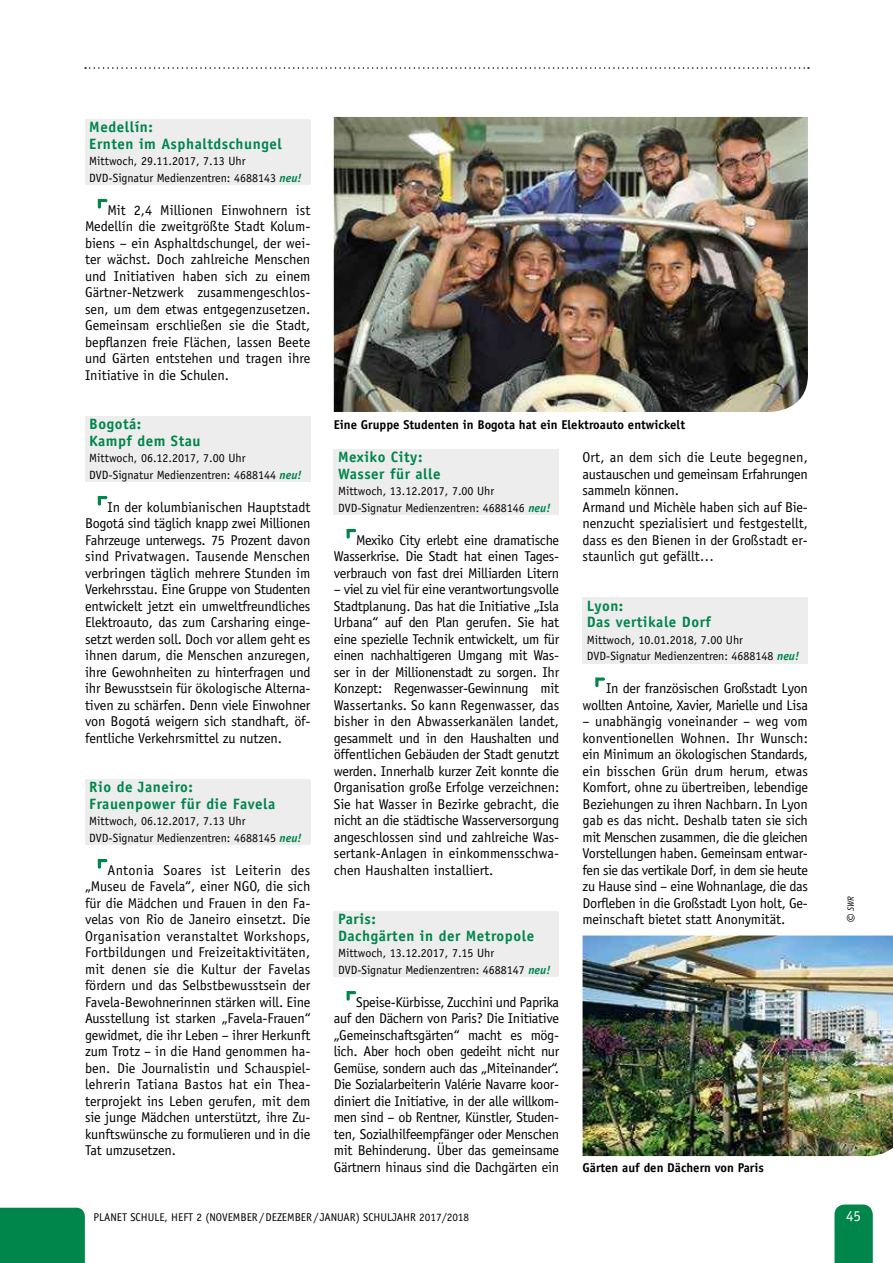
<style>
.page{position:relative;width:893px;height:1263px;background:#fff}
.page>*{position:absolute;margin:0;border:0;box-sizing:border-box;transform-origin:0 0}
.t1{font:700 15px/16.5px "Officina Sans Std";letter-spacing:.035em;color:#00854b}
.t2{font:15px "Officina Sans Std";color:#fff}
.t3{font:14.25px/16.5px "Officina Sans Std";letter-spacing:-.02em;color:#000;text-align:justify}
.t4{font:700 12.75px "Officina Sans Std";color:#000}
.t5{font:12px/16.5px "Officina Sans Std";color:#000}
.t6{font:11.25px "Officina Sans Std";color:#000}
.t7{font:italic 9px "Officina Sans Std";color:#000}
.s1{font-weight:700;font-style:italic;color:#00854b}
.s2{font-size:16.5px}
</style>
<div class="page">
<svg style="left:85px;top:67px;width:724px;height:2px"></svg>
<svg style="left:834px;top:1204px;width:39px;height:59px;background:#0b8a53"></svg>
<div style="left:0;top:1208px;width:85px;height:55px;background:#00854b"></div>
<div style="left:85px;top:119px;width:225px;height:17px;background:#ededed"></div>
<div style="left:85px;top:135px;width:225px;height:18px;background:#ededed"></div>
<div style="left:85px;top:152px;width:225px;height:16px;background:#ededed"></div>
<div style="left:85px;top:168px;width:225px;height:17px;background:#ededed"></div>
<div style="left:85px;top:416px;width:225px;height:17px;background:#ededed"></div>
<div style="left:85px;top:432px;width:225px;height:18px;background:#ededed"></div>
<div style="left:85px;top:449px;width:225px;height:16px;background:#ededed"></div>
<div style="left:85px;top:465px;width:225px;height:17px;background:#ededed"></div>
<div style="left:85px;top:779px;width:225px;height:17px;background:#ededed"></div>
<div style="left:85px;top:795px;width:225px;height:18px;background:#ededed"></div>
<div style="left:85px;top:812px;width:225px;height:16px;background:#ededed"></div>
<div style="left:85px;top:828px;width:225px;height:17px;background:#ededed"></div>
<svg style="left:98px;top:199px;width:9px;height:10px"></svg>
<svg style="left:98px;top:496px;width:9px;height:10px"></svg>
<svg style="left:98px;top:859px;width:9px;height:10px"></svg>
<div style="left:334px;top:449px;width:225px;height:17px;background:#ededed"></div>
<div style="left:334px;top:465px;width:225px;height:18px;background:#ededed"></div>
<div style="left:334px;top:482px;width:225px;height:16px;background:#ededed"></div>
<div style="left:334px;top:498px;width:225px;height:17px;background:#ededed"></div>
<div style="left:334px;top:911px;width:225px;height:17px;background:#ededed"></div>
<div style="left:334px;top:927px;width:225px;height:18px;background:#ededed"></div>
<div style="left:334px;top:944px;width:225px;height:16px;background:#ededed"></div>
<div style="left:334px;top:960px;width:225px;height:17px;background:#ededed"></div>
<svg style="left:347px;top:529px;width:9px;height:10px"></svg>
<svg style="left:347px;top:991px;width:9px;height:10px"></svg>
<div style="left:583px;top:597px;width:225px;height:18px;background:#ededed"></div>
<div style="left:583px;top:614px;width:225px;height:17px;background:#ededed"></div>
<div style="left:583px;top:630px;width:225px;height:17px;background:#ededed"></div>
<div style="left:583px;top:647px;width:225px;height:16px;background:#ededed"></div>
<svg style="left:595px;top:677px;width:10px;height:10px"></svg>
<img style="left:334px;top:117px;width:474px;height:295px">
<img style="left:583px;top:935px;width:310px;height:221px">
<p class="t1" style="left:89px;top:118px;width:194px">Medellín:<br>Ernten im Asphaltdschungel</p>
<p class="t5" style="left:89px;top:153px;width:214px">Mittwoch, 29.11.2017, 7.13 Uhr<br>DVD-Signatur Medienzentren: 4688143 <span class="s1">neu!</span></p>
<p class="t3" style="left:85px;top:201px;width:227px;text-indent:22px">Mit 2,4 Millionen Einwohnern ist Medellín die zweitgrößte Stadt Kolum&shy;biens – ein Asphaltdschungel, der wei&shy;ter wächst. Doch zahlreiche Menschen und Initiativen haben sich zu einem Gärtner-Netzwerk zusammengeschlos&shy;sen, um dem etwas entgegenzusetzen.<br>Gemeinsam erschließen sie die Stadt, bepflanzen freie Flächen, lassen Beete und Gärten entstehen und tragen ihre Initiative in die Schulen.</p>
<p class="t1" style="left:89px;top:415px;width:113px">Bogotá:<br>Kampf dem Stau</p>
<p class="t5" style="left:89px;top:450px;width:214px">Mittwoch, 06.12.2017, 7.00 Uhr<br>DVD-Signatur Medienzentren: 4688144 <span class="s1">neu!</span></p>
<p class="t3" style="left:85px;top:498px;width:227px;text-indent:22px">In der kolumbianischen Hauptstadt Bogotá sind täglich knapp zwei Millionen Fahrzeuge unterwegs. 75 Prozent davon sind Privatwagen. Tausende Menschen verbringen täglich mehrere Stunden im Verkehrsstau. Eine Gruppe von Studenten entwickelt jetzt ein umweltfreundliches Elektroauto, das zum Carsharing einge&shy;setzt werden soll. Doch vor allem geht es ihnen darum, die Menschen anzuregen, ihre Gewohnheiten zu hinterfragen und ihr Bewusstsein für ökologische Alterna&shy;tiven zu schärfen. Denn viele Einwohner von Bogotá weigern sich standhaft, öf&shy;fentliche Verkehrsmittel zu nutzen.</p>
<p class="t1" style="left:89px;top:778px;width:187px">Rio de Janeiro:<br>Frauenpower für die Favela</p>
<p class="t5" style="left:89px;top:813px;width:214px">Mittwoch, 06.12.2017, 7.13 Uhr<br>DVD-Signatur Medienzentren: 4688145 <span class="s1">neu!</span></p>
<p class="t3" style="left:85px;top:861px;width:227px;text-indent:23px">Antonia Soares ist Leiterin des „Museu de Favela“, einer NGO, die sich für die Mädchen und Frauen in den Fa&shy;velas von Rio de Janeiro einsetzt. Die Organisation veranstaltet Workshops, Fortbildungen und Freizeitaktivitäten, mit denen sie die Kultur der Favelas fördern und das Selbstbewusstsein der Favela-Bewohnerinnen stärken will. Eine Ausstellung ist starken „Favela-Frauen“ gewidmet, die ihr Leben – ihrer Herkunft zum Trotz – in die Hand genommen ha&shy;ben. Die Journalistin und Schauspiel&shy;lehrerin Tatiana Bastos hat ein Thea&shy;terprojekt ins Leben gerufen, mit dem sie junge Mädchen unterstützt, ihre Zu&shy;kunftswünsche zu formulieren und in die Tat umzusetzen.</p>
<p class="t4" style="left:334px;top:417px;width:353px">Eine Gruppe Studenten in Bogota hat ein Elektroauto entwickelt</p>
<p class="t1" style="left:338px;top:448px;width:104px">Mexiko City:<br>Wasser für alle</p>
<p class="t5" style="left:338px;top:483px;width:214px">Mittwoch, 13.12.2017, 7.00 Uhr<br>DVD-Signatur Medienzentren: 4688146 <span class="s1">neu!</span></p>
<p class="t3" style="left:334px;top:531px;width:227px;text-indent:22px">Mexiko City erlebt eine dramatische Wasserkrise. Die Stadt hat einen Tages&shy;verbrauch von fast drei Milliarden Litern</p>
<p class="t3" style="left:334px;top:581px;width:227px">– viel zu viel für eine verantwortungsvolle Stadtplanung. Das hat die Initiative „Isla Urbana“ auf den Plan gerufen. Sie hat eine spezielle Technik entwickelt, um für einen nachhaltigeren Umgang mit Was&shy;ser in der Millionenstadt zu sorgen. Ihr Konzept: Regenwasser-Gewinnung mit Wassertanks. So kann Regenwasser, das bisher in den Abwasserkanälen landet, gesammelt und in den Haushalten und öffentlichen Gebäuden der Stadt genutzt werden. Innerhalb kurzer Zeit konnte die Organisation große Erfolge verzeichnen:<br>Sie hat Wasser in Bezirke gebracht, die nicht an die städtische Wasserversorgung angeschlossen sind und zahlreiche Was&shy;sertank-Anlagen in einkommensschwa&shy;chen Haushalten installiert.</p>
<p class="t1" style="left:338px;top:910px;width:198px">Paris:<br>Dachgärten in der Metropole</p>
<p class="t5" style="left:338px;top:945px;width:214px">Mittwoch, 13.12.2017, 7.15 Uhr<br>DVD-Signatur Medienzentren: 4688147 <span class="s1">neu!</span></p>
<p class="t3" style="left:334px;top:993px;width:227px;text-indent:22px">Speise-Kürbisse, Zucchini und Paprika auf den Dächern von Paris? Die Initiative „Gemeinschaftsgärten“ macht es mög&shy;lich. Aber hoch oben gedeiht nicht nur Gemüse, sondern auch das „Miteinander“.<br>Die Sozialarbeiterin Valérie Navarre koor&shy;diniert die Initiative, in der alle willkom&shy;men sind – ob Rentner, Künstler, Studen&shy;ten, Sozialhilfeempfänger oder Menschen mit Behinderung. Über das gemeinsame Gärtnern hinaus sind die Dachgärten ein</p>
<p class="t3" style="left:583px;top:449px;width:227px;text-align:left">Ort, an dem sich die Leute begegnen, austauschen und gemeinsam Erfahrungen sammeln können.<br>Armand und Michèle haben sich auf Bie&shy;nenzucht spezialisiert und festgestellt, dass es den Bienen in der Großstadt er&shy;staunlich gut gefällt…</p>
<p class="t1" style="left:587px;top:597px;width:126px">Lyon:<br>Das vertikale Dorf</p>
<p class="t5" style="left:587px;top:631px;width:214px">Mittwoch, 10.01.2018, 7.00 Uhr<br>DVD-Signatur Medienzentren: 4688148 <span class="s1">neu!</span></p>
<p class="t3" style="left:583px;top:680px;width:227px;text-align:right">In der französischen Großstadt Lyon wollten Antoine, Xavier, Marielle und Lisa</p>
<p class="t3" style="left:583px;top:713px;width:227px">– unabhängig voneinander – weg vom konventionellen Wohnen. Ihr Wunsch: ein Minimum an ökologischen Standards, ein bisschen Grün drum herum, etwas Komfort, ohne zu übertreiben, lebendige Beziehungen zu ihren Nachbarn. In Lyon gab es das nicht. Deshalb taten sie sich mit Menschen zusammen, die die gleichen Vorstellungen haben. Gemeinsam entwar&shy;fen sie das vertikale Dorf, in dem sie heute zu Hause sind – eine Wohnanlage, die das Dorfleben in die Großstadt Lyon holt, Ge&shy;meinschaft bietet statt Anonymität.</p>
<p class="t4" style="left:583px;top:1159px;width:183px">Gärten auf den Dächern von Paris</p>
<p class="t6" style="left:94px;top:1211px;width:377px">PLANET SCHULE, HEFT 2 (NOVEMBER/DEZEMBER/ JANUAR) SCHULJAHR 2017/2018</p>
<p class="t7" style="left:846px;top:923px;width:28px;rotate:-90deg"><span class="s2">©</span> SWR</p>
<p class="t2" style="left:846px;top:1207px;width:16px">45</p>
</div>
